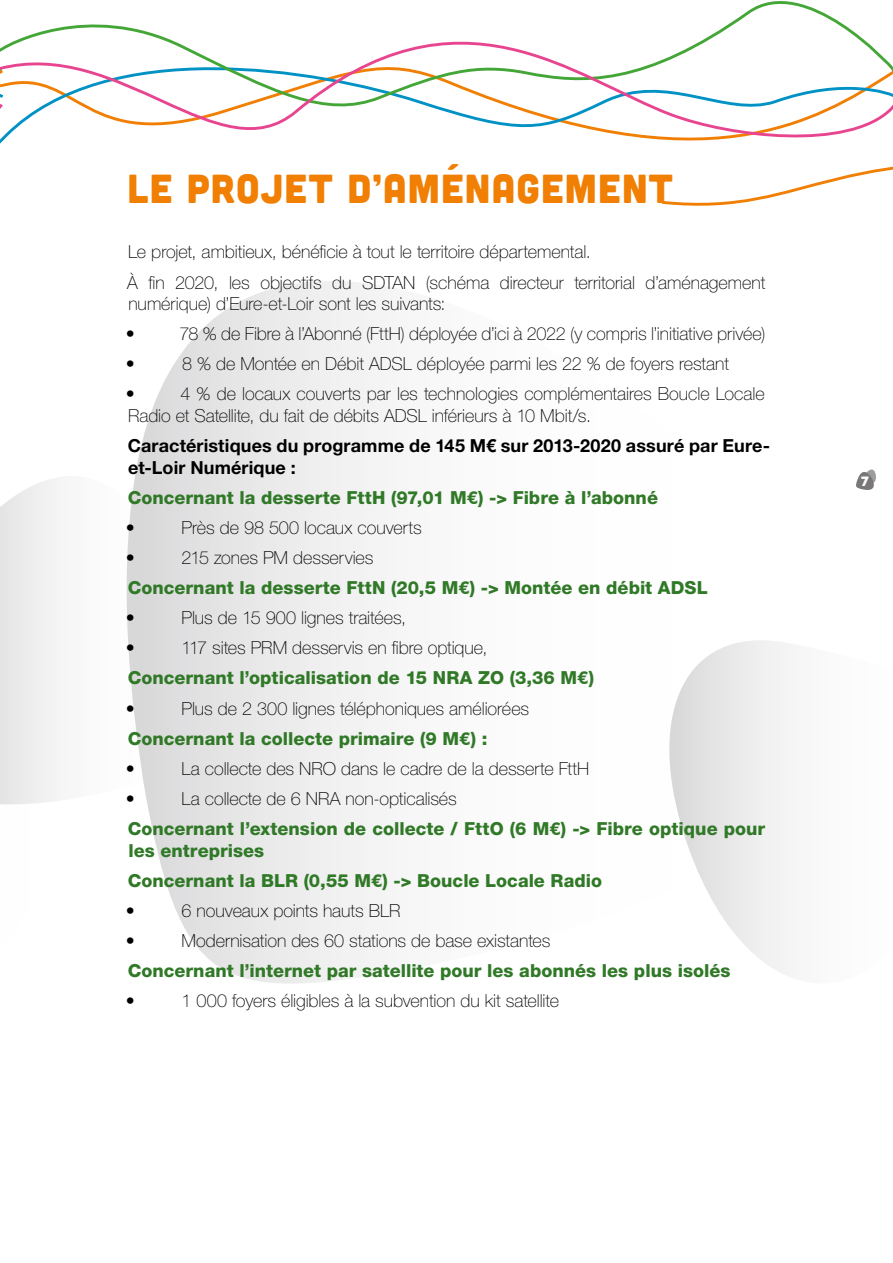
<style>
.page{position:relative;width:893px;height:1263px;background:#fff}
.page>*{position:absolute;margin:0;border:0;box-sizing:border-box;transform-origin:0 0}
.t1{font:40.5px "Cubano";letter-spacing:.03em;color:#f07f03}
.t2{font:100 18px/30.2px "Helvetica Neue LT Std";letter-spacing:-.005em;color:#000}
.t3{font:800 18px/21.6px "Helvetica Neue LT Std";color:#307927}
.t4{font:700 18px/21.6px "Helvetica Neue LT Std";letter-spacing:.01em;color:#000}
.t5{font:13.5px "Cubano";color:#fff}
</style>
<div class="page">
<svg style="left:0;top:1px;width:893px;height:143px"></svg>
<svg style="left:0;top:478px;width:58px;height:326px"></svg>
<svg style="left:126px;top:281px;width:260px;height:702px"></svg>
<svg style="left:669px;top:640px;width:121px;height:337px"></svg>
<svg style="left:659px;top:95px;width:234px;height:111px"></svg>
<svg style="left:856px;top:469px;width:20px;height:21px"></svg>
<h1 class="t1" style="left:128px;top:163px;width:547px">LE PROJET D’AMÉNAGEMENT</h1>
<p class="t2" style="left:127px;top:237px;width:640px">Le projet, ambitieux, bénéficie à tout le territoire départemental.<br>À fin 2020, les objectifs du SDTAN (schéma directeur territorial d’aménagement</p>
<p class="t2" style="left:126px;top:289px;width:321px">numérique) d’Eure-et-Loir sont les suivants: •</p>
<p class="t2" style="left:179px;top:319px;width:587px">78 % de Fibre à l’Abonné (FttH) déployée d’ici à 2022 (y compris l’initiative privée)</p>
<p class="t2" style="left:126px;top:349px;width:10px">•</p>
<p class="t2" style="left:182px;top:349px;width:548px">8 % de Montée en Débit ADSL déployée parmi les 22 % de foyers restant</p>
<p class="t2" style="left:126px;top:379px;width:10px">•</p>
<p class="t2" style="left:128px;top:383px;width:638px;line-height:21.6px;text-indent:52px">4 % de locaux couverts par les technologies complémentaires Boucle Locale<br>Radio et Satellite, du fait de débits ADSL inférieurs à 10 Mbit/s.</p>
<p class="t4" style="left:128px;top:434px;width:644px">Caractéristiques du programme de 145 M€ sur 2013-2020 assuré par Eure&shy;et-Loir Numérique :</p>
<p class="t3" style="left:128px;top:487px;width:532px">Concernant la desserte FttH (97,01 M€) -&gt; Fibre à l’abonné</p>
<p class="t2" style="left:126px;top:512px;width:10px">•</p>
<p class="t2" style="left:182px;top:512px;width:242px">Près de 98 500 locaux couverts</p>
<p class="t2" style="left:126px;top:542px;width:10px">•</p>
<p class="t2" style="left:182px;top:542px;width:193px">215 zones PM desservies</p>
<p class="t3" style="left:128px;top:577px;width:581px">Concernant la desserte FttN (20,5 M€) -&gt; Montée en débit ADSL</p>
<p class="t2" style="left:126px;top:603px;width:10px">•</p>
<p class="t2" style="left:182px;top:603px;width:226px">Plus de 15 900 lignes traitées,</p>
<p class="t2" style="left:126px;top:633px;width:10px">•</p>
<p class="t2" style="left:182px;top:633px;width:307px">117 sites PRM desservis en fibre optique,</p>
<p class="t3" style="left:128px;top:667px;width:468px">Concernant l’opticalisation de 15 NRA ZO (3,36 M€)</p>
<p class="t2" style="left:126px;top:693px;width:10px">•</p>
<p class="t2" style="left:182px;top:693px;width:349px">Plus de 2 300 lignes téléphoniques améliorées</p>
<p class="t3" style="left:128px;top:727px;width:361px">Concernant la collecte primaire (9 M€) :</p>
<p class="t2" style="left:126px;top:753px;width:10px">•</p>
<p class="t2" style="left:182px;top:753px;width:409px">La collecte des NRO dans le cadre de la desserte FttH</p>
<p class="t2" style="left:126px;top:783px;width:10px">•</p>
<p class="t2" style="left:182px;top:783px;width:277px">La collecte de 6 NRA non-opticalisés</p>
<p class="t3" style="left:128px;top:818px;width:639px">Concernant l’extension de collecte / FttO (6 M€) -&gt; Fibre optique pour les entreprises</p>
<p class="t3" style="left:128px;top:869px;width:476px">Concernant la BLR (0,55 M€) -&gt; Boucle Locale Radio</p>
<p class="t2" style="left:126px;top:895px;width:10px">•</p>
<p class="t2" style="left:182px;top:895px;width:220px">6 nouveaux points hauts BLR</p>
<p class="t2" style="left:126px;top:925px;width:10px">•</p>
<p class="t2" style="left:182px;top:925px;width:370px">Modernisation des 60 stations de base existantes</p>
<p class="t3" style="left:128px;top:960px;width:604px">Concernant l’internet par satellite pour les abonnés les plus isolés</p>
<p class="t2" style="left:126px;top:985px;width:10px">•</p>
<p class="t2" style="left:182px;top:985px;width:379px">1 000 foyers éligibles à la subvention du kit satellite</p>
<p class="t5" style="left:861px;top:473px;width:9px">7</p>
</div>
